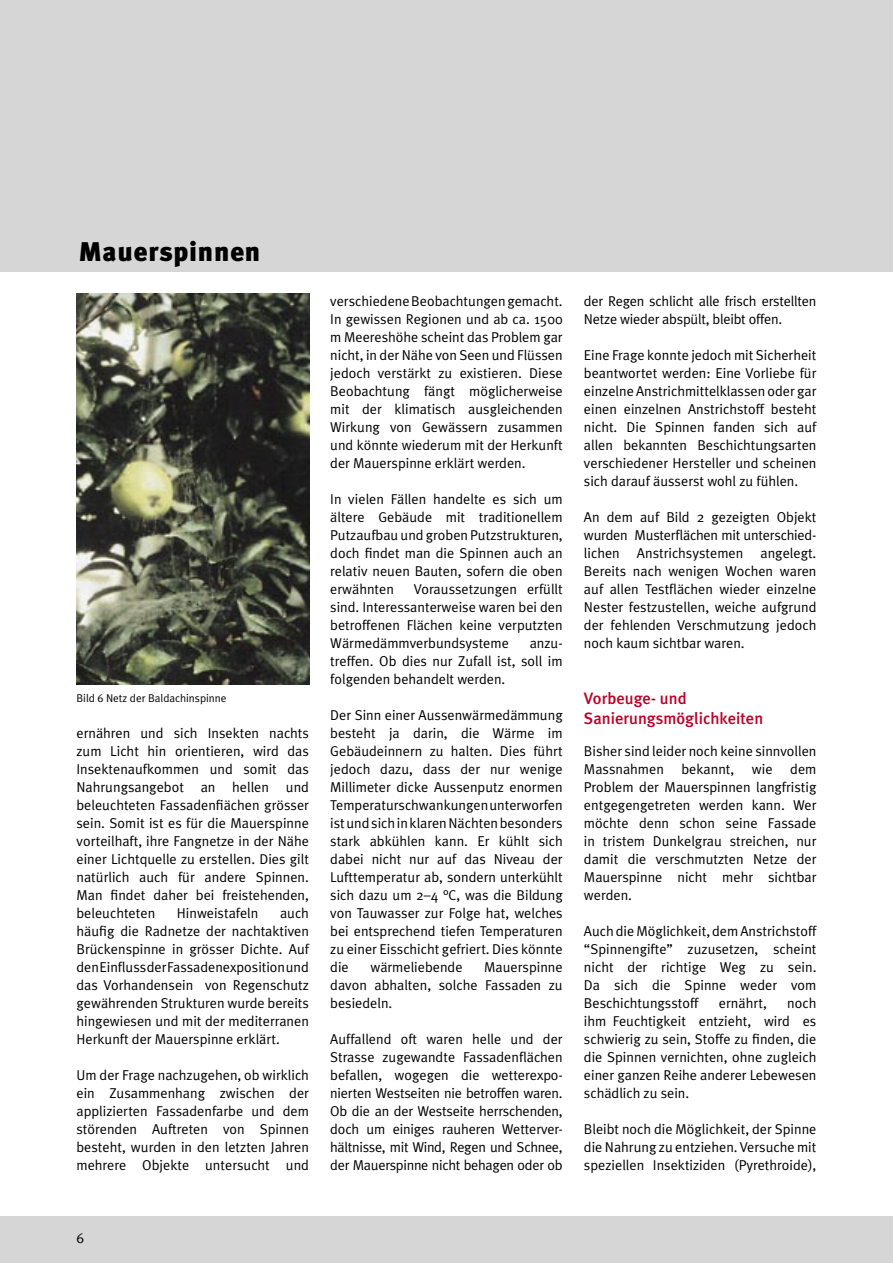
<style>
.page{position:relative;width:893px;height:1263px;background:#fff}
.page>*{position:absolute;margin:0;border:0;box-sizing:border-box;transform-origin:0 0}
.t1{font:900 27px "Meta Plus";letter-spacing:.03em;color:#000}
.t2{font:500 16.5px/19.8px "Meta Plus";color:#be0027}
.t3{font:14.25px/18px "Meta Plus Normal";color:#000;text-align:justify}
.Grundtext{font:11.25px "Meta Plus Normal";color:#000}
</style>
<div class="page">
<div style="left:0;top:1216px;width:893px;height:47px;background:#d6d6d6"></div>
<div style="left:0;top:0;width:893px;height:272px;background:#d6d6d6"></div>
<img style="left:77px;top:293px;width:232px;height:391px">
<p class="t1" style="left:78px;top:235px;width:183px">Mauerspinnen</p>
<p class="Grundtext" style="left:77px;top:692px;width:152px">Bild 6 Netz der Baldachinspinne</p>
<p class="t3" style="left:77px;top:724px;width:234px">ernähren und sich Insekten nachts zum Licht hin orientieren, wird das Insektenaufkommen und somit das Nahrungsangebot an hellen und beleuchteten Fassadenfiächen grösser sein. Somit ist es für die Mauerspinne vorteilhaft, ihre Fangnetze in der Nähe einer Lichtquelle zu erstellen. Dies gilt natürlich auch für andere Spinnen.<br>Man findet daher bei freistehenden, beleuchteten</p>
<p class="t3" style="left:77px;top:904px;width:234px;text-indent:203px">auch häufig die Radnetze der nachtaktiven Brückenspinne in grösser Dichte. Auf den Einfluss der Fassadenexposition und das Vorhandensein von Regenschutz gewährenden Strukturen wurde bereits hingewiesen und mit der mediterranen Herkunft der Mauerspinne erklärt.</p>
<p class="t3" style="left:77px;top:1066px;width:234px">Um der Frage nachzugehen, ob wirklich ein Zusammenhang zwischen der applizierten Fassadenfarbe und dem störenden Auftreten von Spinnen besteht, wurden in den letzten Jahren mehrere Objekte untersucht und</p>
<p class="t3" style="left:177px;top:904px;width:83px">Hinweistafeln</p>
<p class="t3" style="left:330px;top:292px;width:234px">verschiedene Beobachtungen gemacht.<br>In gewissen Regionen und ab ca. 1500 m Meereshöhe scheint das Problem gar nicht, in der Nähe von Seen und Flüssen jedoch verstärkt zu existieren. Diese Beobachtung fängt möglicherweise mit der klimatisch ausgleichenden Wirkung von Gewässern zusammen und könnte wiederum mit der Herkunft der Mauerspinne erklärt werden.</p>
<p class="t3" style="left:330px;top:490px;width:234px">In vielen Fällen handelte es sich um ältere Gebäude mit traditionellem Putzaufbau und groben Putzstrukturen, doch findet man die Spinnen auch an relativ neuen Bauten, sofern die oben erwähnten</p>
<p class="t3" style="left:330px;top:580px;width:234px;text-indent:84px">Voraussetzungen erfüllt sind. Interessanterweise waren bei den betroffenen Flächen keine verputzten Wärmedämmverbundsysteme</p>
<p class="t3" style="left:330px;top:634px;width:234px;text-indent:199px">anzu&shy;treffen. Ob dies nur Zufall ist, soll im folgenden behandelt werden.</p>
<p class="t3" style="left:330px;top:706px;width:234px">Der Sinn einer Aussenwärmedämmung besteht ja darin, die Wärme im Gebäudeinnern zu halten. Dies führt jedoch dazu, dass der nur wenige Millimeter dicke Aussenputz enormen Temperaturschwankungen unterworfen ist und sich in klaren Nächten besonders stark abkühlen kann. Er kühlt sich dabei nicht nur auf das Niveau der Lufttemperatur ab, sondern unterkühlt sich dazu um 2–4 °C, was die Bildung von Tauwasser zur Folge hat, welches bei entsprechend tiefen Temperaturen zu einer Eisschicht gefriert. Dies könnte die</p>
<p class="t3" style="left:370px;top:958px;width:94px">wärmeliebende</p>
<p class="t3" style="left:330px;top:958px;width:234px;text-indent:154px">Mauerspinne davon abhalten, solche Fassaden zu besiedeln.</p>
<p class="t3" style="left:330px;top:1030px;width:234px">Auffallend oft waren helle und der Strasse zugewandte Fassadenflächen befallen, wogegen die wetterexpo&shy;nierten Westseiten nie betroffen waren.<br>Ob die an der Westseite herrschenden, doch um einiges rauheren Wetterver&shy;hältnisse, mit Wind, Regen und Schnee, der Mauerspinne nicht behagen oder ob</p>
<p class="t3" style="left:584px;top:292px;width:234px">der Regen schlicht alle frisch erstellten<br>Netze wieder abspült, bleibt offen.</p>
<p class="t3" style="left:584px;top:346px;width:234px">Eine Frage konnte jedoch mit Sicherheit beantwortet werden: Eine Vorliebe für einzelne Anstrichmittelklassen oder gar einen einzelnen Anstrichstoff besteht nicht. Die Spinnen fanden sich auf allen bekannten Beschichtungsarten verschiedener Hersteller und scheinen sich darauf äusserst wohl zu fühlen.</p>
<p class="t3" style="left:584px;top:508px;width:234px">An dem auf Bild 2 gezeigten Objekt wurden Musterflächen mit unterschied&shy;lichen Anstrichsystemen angelegt.<br>Bereits nach wenigen Wochen waren auf allen Testflächen wieder einzelne Nester festzustellen, weiche aufgrund der fehlenden Verschmutzung jedoch noch kaum sichtbar waren.</p>
<p class="t2" style="left:584px;top:688px;width:181px">Vorbeuge- und<br>Sanierungsmöglichkeiten</p>
<p class="t3" style="left:584px;top:742px;width:234px">Bisher sind leider noch keine sinnvollen Massnahmen bekannt, wie dem Problem der Mauerspinnen langfristig entgegengetreten werden kann. Wer möchte denn schon seine Fassade in tristem Dunkelgrau streichen, nur damit die verschmutzten Netze der Mauerspinne nicht mehr sichtbar werden.</p>
<p class="t3" style="left:584px;top:922px;width:234px">Auch die Möglichkeit, dem Anstrichstoff “Spinnengifte” zuzusetzen, scheint nicht der richtige Weg zu sein.<br>Da sich die Spinne weder vom Beschichtungsstoff</p>
<p class="t3" style="left:584px;top:994px;width:234px;text-indent:203px">noch ihm Feuchtigkeit entzieht, wird es schwierig zu sein, Stoffe zu finden, die die Spinnen vernichten, ohne zugleich einer ganzen Reihe anderer Lebewesen schädlich zu sein.</p>
<p class="t3" style="left:584px;top:1120px;width:234px">Bleibt noch die Möglichkeit, der Spinne die Nahrung zu entziehen. Versuche mit speziellen Insektiziden (Pyrethroide),</p>
<p class="t3" style="left:719px;top:994px;width:49px">ernährt,</p>
<p class="t3" style="left:77px;top:1229px;width:9px">6</p>
</div>
